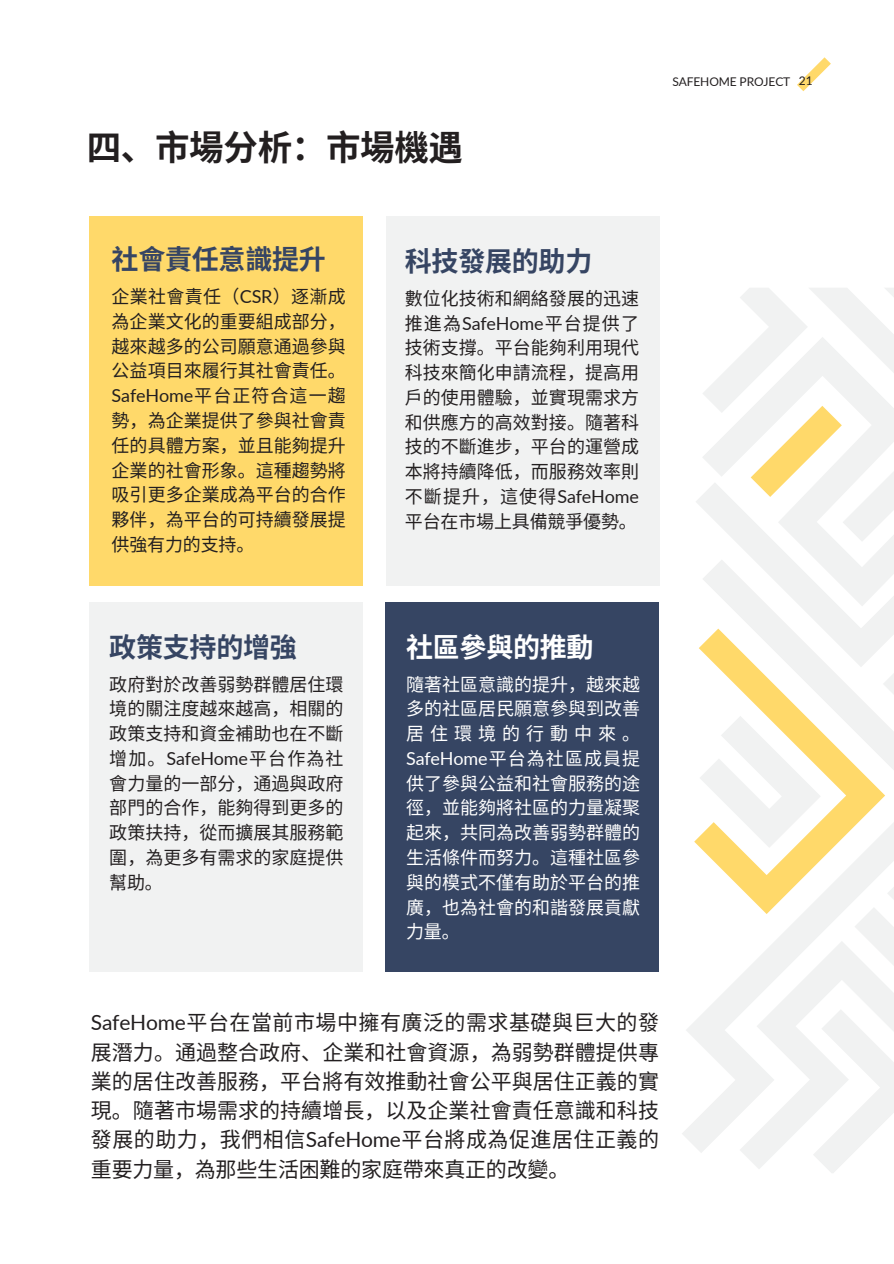
<style>
.page{position:relative;width:894px;height:1264px;background:#fff}
.page>*{position:absolute;margin:0;border:0;box-sizing:border-box;transform-origin:0 0}
.t1{font:700 34.5px "Noto Sans CJ Ksc";letter-spacing:-.01em;color:#231f20}
.t2{font:700 27px "Noto Sans CJ Ksc";letter-spacing:-.01em;color:#364563}
.t3{font:700 27px "Noto Sans CJ Ksc";letter-spacing:-.01em;color:#fff}
.t4{font:21px/29.2px "Noto Sans CJ Ksc";color:#231f20;text-align:justify}
.t5{font:18px/24.8px "Noto Sans CJ Ksc";color:#231f20;text-align:justify}
.t6{font:18px/24.8px "Noto Sans CJ Ksc";color:#fff;text-align:justify}
.t7{font:18px "Lato";letter-spacing:-.01em;color:#231f20}
.t8{font:18px "Lato";letter-spacing:-.01em;color:#fff}
.t9{font:12px "Lato";letter-spacing:-.01em;color:#231f20}
.s1{font-family:"Lato"}
.s2{font-family:"Noto Sans CJ Ksc"}
</style>
<div class="page">
<div style="left:89px;top:602px;width:274px;height:369px;background:#f1f2f2"></div>
<div style="left:89px;top:217px;width:274px;height:369px;background:#ffd96a"></div>
<div style="left:385px;top:602px;width:273px;height:369px;background:#364563"></div>
<div style="left:386px;top:217px;width:274px;height:369px;background:#f1f2f2"></div>
<svg style="left:703px;top:542px;width:190px;height:52px;fill:#f1f2f2"></svg>
<svg style="left:682px;top:1018px;width:17px;height:132px"></svg>
<svg style="left:699px;top:594px;width:194px;height:579px"></svg>
<svg style="left:702px;top:288px;width:191px;height:254px"></svg>
<svg style="left:797px;top:57px;width:34px;height:34px"></svg>
<h1 class="t1" style="left:87px;top:120px;width:377px">四、市場分析：市場機遇</h1>
<p class="t9" style="left:672px;top:74px;width:119px">SAFEHOME PROJECT</p>
<p class="t9" style="left:798px;top:73px;width:15px">21</p>
<h2 class="t2" style="left:112px;top:238px;width:216px">社會責任意識提升</h2>
<p class="t5" style="left:112px;top:283px;width:235px">企業社會責任（<span class="s1">CSR</span>）逐漸成為企業文化的重要組成部分，越來越多的公司願意通過參與公益項目來履行其社會責任。</p>
<p class="t7" style="left:112px;top:384px;width:235px">SafeHome<span class="s2">平台正符合這一趨</span></p>
<p class="t5" style="left:112px;top:407px;width:235px">勢，為企業提供了參與社會責任的具體方案，並且能夠提升企業的社會形象。這種趨勢將吸引更多企業成為平台的合作夥伴，為平台的可持續發展提供強有力的支持。</p>
<h2 class="t2" style="left:109px;top:625px;width:189px">政策支持的增強</h2>
<p class="t5" style="left:109px;top:670px;width:235px">政府對於改善弱勢群體居住環境的關注度越來越高，相關的政策支持和資金補助也在不斷增加。<span class="s1">SafeHome</span>平台作為社會力量的一部分，通過與政府部門的合作，能夠得到更多的政策扶持，從而擴展其服務範圍，為更多有需求的家庭提供幫助。</p>
<h2 class="t2" style="left:405px;top:239px;width:185px">科技發展的助力</h2>
<p class="t5" style="left:405px;top:285px;width:235px;text-align:left">數位化技術和網絡發展的迅速推進為<span class="s1">SafeHome</span>平台提供了技術支撐。平台能夠利用現代科技來簡化申請流程，提高用戶的使用體驗，並實現需求方和供應方的高效對接。隨著科技的不斷進步，平台的運營成本將持續降低，而服務效率則不斷提升，這使得<span class="s1">SafeHome</span>平台在市場上具備競爭優勢。</p>
<h2 class="t3" style="left:406px;top:625px;width:189px">社區參與的推動</h2>
<p class="t6" style="left:406px;top:670px;width:235px">隨著社區意識的提升，越來越多的社區居民願意參與到改善居住環境的行動中來。</p>
<p class="t8" style="left:406px;top:747px;width:235px">SafeHome<span class="s2">平台為社區成員提</span></p>
<p class="t6" style="left:406px;top:769px;width:235px">供了參與公益和社會服務的途徑，並能夠將社區的力量凝聚起來，共同為改善弱勢群體的生活條件而努力。這種社區參與的模式不僅有助於平台的推廣，也為社會的和諧發展貢獻力量。</p>
<p class="t4" style="left:91px;top:1006px;width:569px"><span class="s1">SafeHome</span>平台在當前市場中擁有廣泛的需求基礎與巨大的發展潛力。通過整合政府、企業和社會資源，為弱勢群體提供專業的居住改善服務，平台將有效推動社會公平與居住正義的實現。隨著市場需求的持續增長，以及企業社會責任意識和科技發展的助力，我們相信<span class="s1">SafeHome</span>平台將成為促進居住正義的重要力量，為那些生活困難的家庭帶來真正的改變。</p>
</div>
